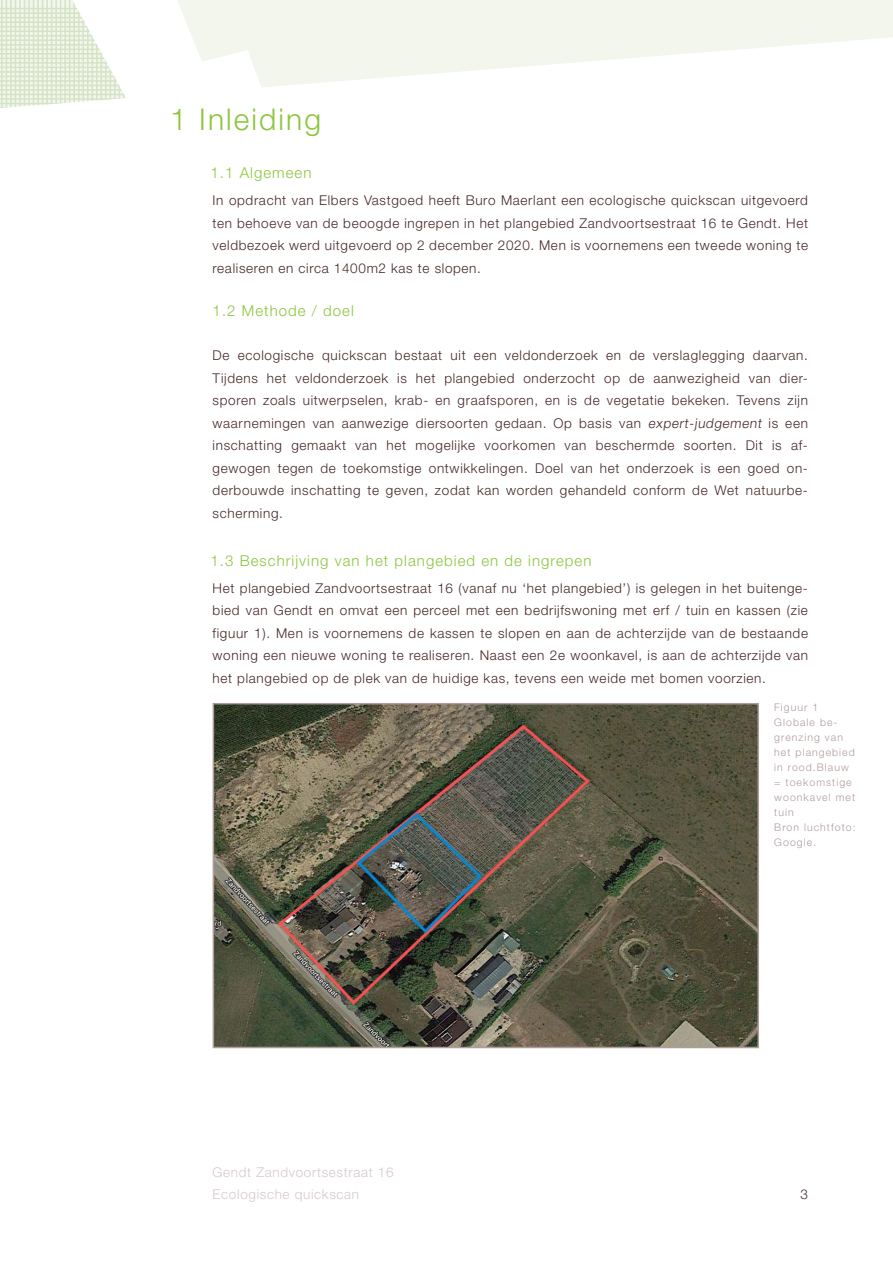
<style>
.page{position:relative;width:893px;height:1263px;background:#fff}
.page>*{position:absolute;margin:0;border:0;box-sizing:border-box;transform-origin:0 0}
.t1{font:300 30px "Helvetica Neue LT Pro";letter-spacing:.07em;color:#8bc63e}
.t2{font:300 15px "Helvetica Neue LT Pro";letter-spacing:.07em;color:#8bc63e}
.t3{font:300 13.5px/22.5px "Helvetica Neue LT Pro";letter-spacing:.05em;color:#472829;text-align:justify}
.t4{font:300 13.5px/22.5px "Helvetica Neue LT Pro";letter-spacing:.05em;color:#d6caca}
.bijschrift{font:300 10.5px/15px "Helvetica Neue LT Pro";letter-spacing:.1em;color:#b19c9c}
</style>
<div class="page">
<svg style="left:125px;top:0;width:768px;height:98px;fill:#f2f6ec"></svg>
<svg style="left:0;top:0;width:125px;height:108px"></svg>
<img style="left:216px;top:706px;width:540px;height:339px">
<div style="left:213px;top:703px;width:546px;height:345px;border:2px solid #b19c9c"></div>
<p class="t1" style="left:170px;top:101px;width:153px">1 Inleiding</p>
<p class="t2" style="left:210px;top:164px;width:103px">1.1 Algemeen</p>
<p class="t3" style="left:213px;top:189px;width:597px">In opdracht van Elbers Vastgoed heeft Buro Maerlant een ecologische quickscan uitgevoerd ten behoeve van de beoogde ingrepen in het plangebied Zandvoortsestraat 16 te Gendt. Het veldbezoek werd uitgevoerd op 2 december 2020. Men is voornemens een tweede woning te realiseren en circa 1400m2 kas te slopen.</p>
<p class="t2" style="left:213px;top:302px;width:143px">1.2 Methode / doel</p>
<p class="t3" style="left:213px;top:344px;width:597px">De ecologische quickscan bestaat uit een veldonderzoek en de verslaglegging daarvan.<br>Tijdens het veldonderzoek is het plangebied onderzocht op de aanwezigheid van dier&shy;sporen zoals uitwerpselen, krab- en graafsporen, en is de vegetatie bekeken. Tevens zijn waarnemingen van aanwezige diersoorten gedaan. Op basis van expert-judgement is een inschatting gemaakt van het mogelijke voorkomen van beschermde soorten. Dit is af&shy;gewogen tegen de toekomstige ontwikkelingen. Doel van het onderzoek is een goed on&shy;derbouwde inschatting te geven, zodat kan worden gehandeld conform de Wet natuurbe&shy;scherming.</p>
<p class="t2" style="left:210px;top:551px;width:383px">1.3 Beschrijving van het plangebied en de ingrepen</p>
<p class="t3" style="left:213px;top:576px;width:597px">Het plangebied Zandvoortsestraat 16 (vanaf nu ‘het plangebied’) is gelegen in het buitenge&shy;bied van Gendt en omvat een perceel met een bedrijfswoning met erf / tuin en kassen (zie figuur 1). Men is voornemens de kassen te slopen en aan de achterzijde van de bestaande woning een nieuwe woning te realiseren. Naast een 2e woonkavel, is aan de achterzijde van het plangebied op de plek van de huidige kas, tevens een weide met bomen voorzien.</p>
<p class="bijschrift" style="left:774px;top:700px;width:46px">Figuur 1</p>
<p class="bijschrift" style="left:774px;top:715px;width:82px">Globale be&shy;grenzing van het plangebied in rood.Blauw = toekomstige woonkavel met tuin</p>
<p class="bijschrift" style="left:774px;top:820px;width:83px">Bron luchtfoto:<br>Google.</p>
<p class="t4" style="left:213px;top:1160px;width:182px">Gendt Zandvoortsestraat 16<br>Ecologische quickscan</p>
<p class="t3" style="left:800px;top:1183px;width:9px">3</p>
</div>
